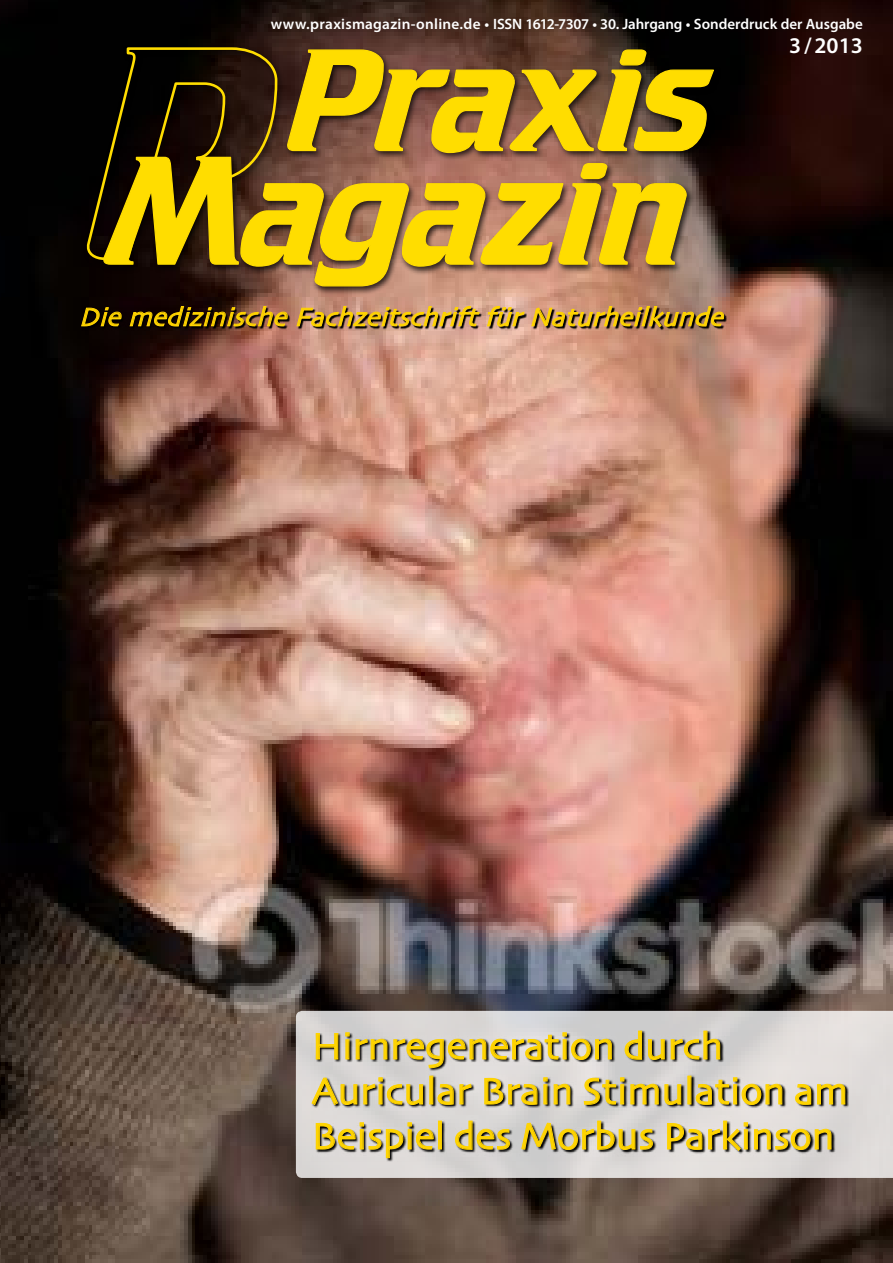
<style>
.page{position:relative;width:893px;height:1263px;background:#fff}
.page>*{position:absolute;margin:0;border:0;box-sizing:border-box;transform-origin:0 0}
.t1{font:39px/45px "Skia";color:#ffd400}
.t2{font:italic 27px "Skia";color:#ffd400}
.t3{font:600 22.5px "Myriad Pro";color:#fff}
.t4{font:600 15px "Myriad Pro";color:#fff}
</style>
<div class="page">
<img style="left:0;top:0;width:893px;height:1262px">
<svg style="left:122px;top:307px;width:605px;height:23px"></svg>
<svg style="left:81px;top:307px;width:41px;height:24px"></svg>
<svg style="left:129px;top:306px;width:159px;height:42px;background:#603f1e"></svg>
<img style="left:296px;top:305px;width:184px;height:43px">
<svg style="left:487px;top:305px;width:38px;height:22px"></svg>
<img style="left:531px;top:304px;width:194px;height:29px">
<div style="left:84px;top:45px;width:637px;height:250px;background:#000;opacity:.75"></div>
<svg style="left:86px;top:47px;width:628px;height:239px;background:#97791f"></svg>
<svg style="left:296px;top:1011px;width:597px;height:167px;background:#dad7d6"></svg>
<svg style="left:311px;top:1030px;width:538px;height:132px;background:#d3d0cf"></svg>
<svg style="left:315px;top:1032px;width:24px;height:28px"></svg>
<img style="left:345px;top:1032px;width:267px;height:36px">
<svg style="left:624px;top:1030px;width:18px;height:30px"></svg>
<svg style="left:648px;top:1030px;width:73px;height:30px;background:#b1a986"></svg>
<img style="left:311px;top:1075px;width:161px;height:31px">
<svg style="left:484px;top:1077px;width:87px;height:28px;background:#b0a67a"></svg>
<img style="left:583px;top:1075px;width:200px;height:30px">
<svg style="left:795px;top:1083px;width:51px;height:22px"></svg>
<img style="left:315px;top:1120px;width:127px;height:38px">
<svg style="left:455px;top:1120px;width:55px;height:30px;background:#b2a97f"></svg>
<img style="left:521px;top:1118px;width:132px;height:32px">
<svg style="left:667px;top:1120px;width:81px;height:31px;background:#b7ac84"></svg>
<svg style="left:754px;top:1128px;width:78px;height:22px;background:#aca16f"></svg>
<p class="t4" style="left:271px;top:14px;width:593px">www.praxismagazin-online.de • ISSN 1612-7307 • 30. Jahrgang • Sonderdruck der Ausgabe</p>
<h3 class="t3" style="left:789px;top:31px;width:75px">3/2013</h3>
<h2 class="t2" style="left:79px;top:301px;width:655px">DiemedizinischeFachzeitschriftfürNaturheilkunde</h2>
<h1 class="t1" style="left:312px;top:1026px;width:538px">Hirnregeneration durch<br>Auricular Brain Stimulation am<br>Beispiel des Morbus Parkinson</h1>
</div>
